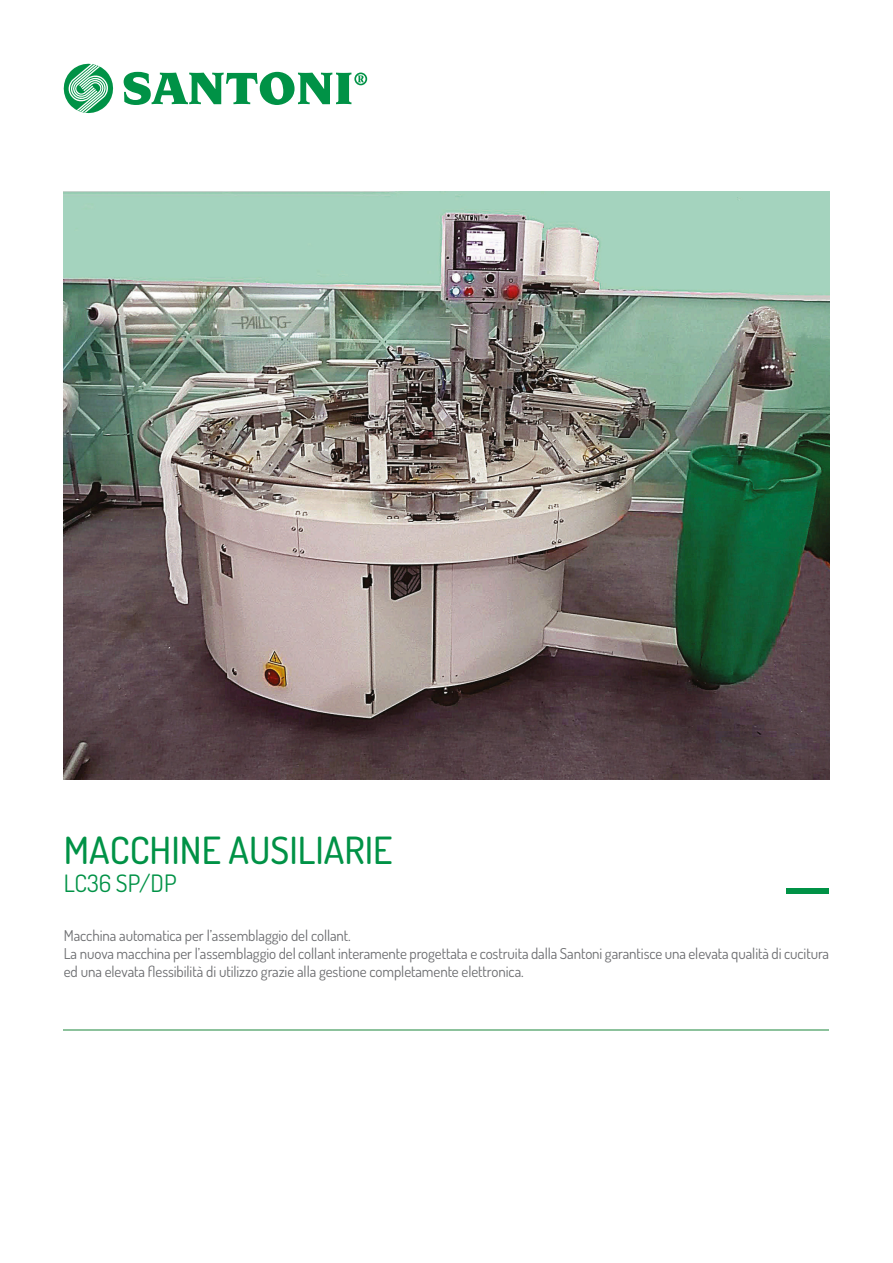
<style>
.page{position:relative;width:893px;height:1263px;background:#fff}
.page>*{position:absolute;margin:0;border:0;box-sizing:border-box;transform-origin:0 0}
.t1{font:500 37.5px "Dosis";color:#009246}
.t2{font:24px "Dosis";color:#009246}
.t3{font:15px/18px "Dosis";letter-spacing:-.005em;color:#6c6d70}
</style>
<div class="page">
<img style="left:64px;top:191px;width:765px;height:588px">
<div style="left:787px;top:888px;width:42px;height:5px;background:#009246"></div>
<hr style="left:64px;top:1029px;width:765px;height:2px;background:#8cc29c">
<svg style="left:63px;top:63px;width:51px;height:51px"></svg>
<svg style="left:124px;top:72px;width:243px;height:33px"></svg>
<p class="t1" style="left:64px;top:824px;width:330px">MACCHINE AUSILIARIE</p>
<p class="t2" style="left:64px;top:867px;width:114px">LC36 SP/DP</p>
<p class="t3" style="left:64px;top:926px;width:289px">Macchina automatica per l’assemblaggio del collant.</p>
<p class="t3" style="left:64px;top:944px;width:767px">La nuova macchina per l’assemblaggio del collant interamente progettata e costruita dalla Santoni garantisce una elevata qualità di cucitura ed una elevata flessibilità di utilizzo grazie alla gestione completamente elettronica.</p>
</div>
